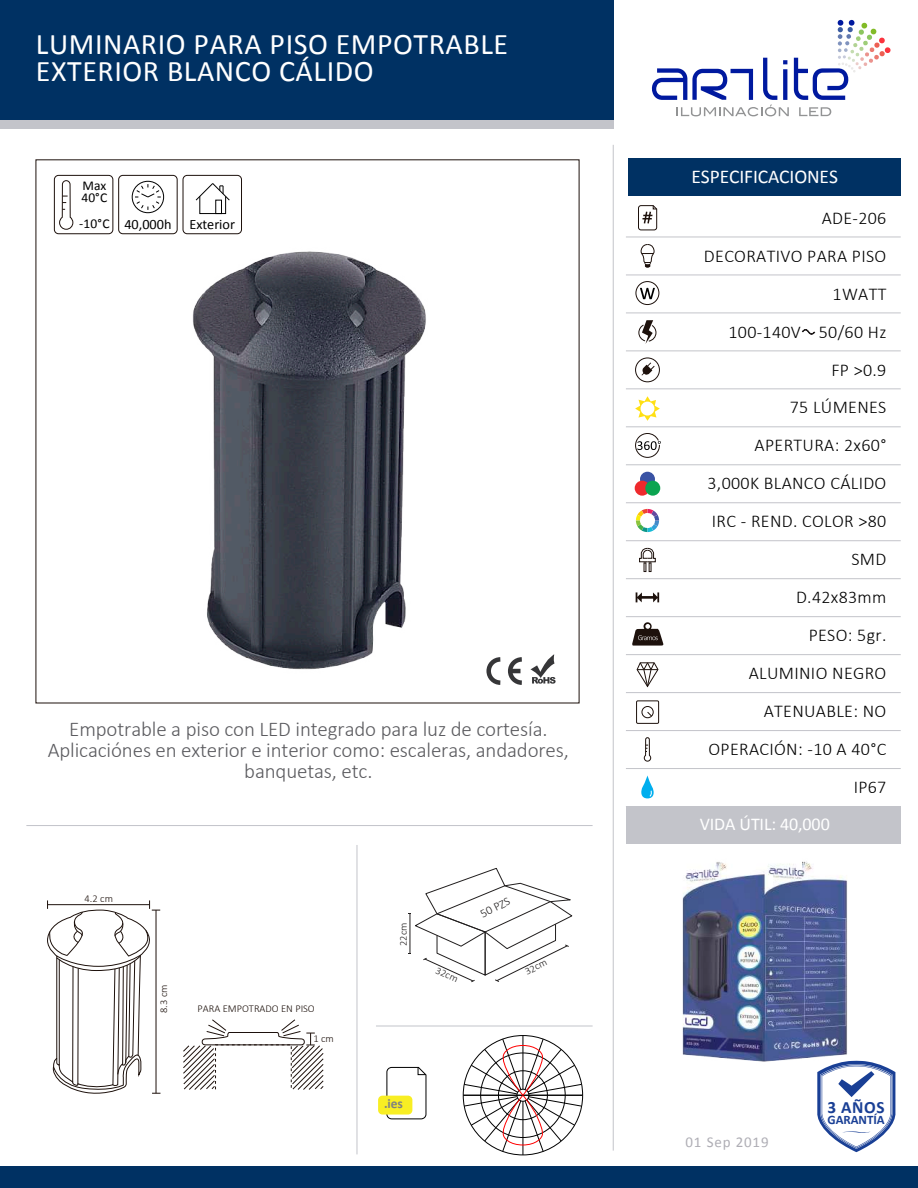
<style>
.page{position:relative;width:918px;height:1188px;background:#fff}
.page>*{position:absolute;margin:0;border:0;box-sizing:border-box;transform-origin:0 0}
.t1{font:30px/27px "Calibri";letter-spacing:.02em;color:#fff}
.t2{font:300 21px/21px "Calibri";letter-spacing:-.005em;color:#5b5b5f;text-align:center}
.t3{font:19.5px "Calibri";letter-spacing:-.005em;color:#fff}
.t4{font:300 18px/38px "Calibri";letter-spacing:.02em;color:#000;text-align:right}
.t5{font:18px "Calibri";letter-spacing:-.005em;color:#fff}
.t6{font:700 17.25px "Calibri";color:#193f95}
.t7{font:15px "Calibri";letter-spacing:.055em;color:#afaeb5}
.t8{font:14.25px "Calibri";color:#000}
.t9{font:13.5px/12px "Calibri";color:#000}
.t10{font:700 13.5px "Calibri";color:#7e8181}
.t11{font:700 12.9px "Calibri";letter-spacing:-.005em;color:#193f95}
.t12{font:300 12px "Calibri";color:#211e1e}
.t13{font:300 10.5px "Calibri";color:#1d110c}
.t14{font:300 10.5px "Calibri";color:#211e1e}
.s1{font-size:13.5px}
</style>
<div class="page">
<div style="left:629px;top:158px;width:272px;height:38px;background:#003163"></div>
<div style="left:0;top:120px;width:613px;height:9px;background:#c3c4ca"></div>
<div style="left:0;top:0;width:613px;height:120px;background:#003163"></div>
<div style="left:0;top:1167px;width:918px;height:21px;background:#003163"></div>
<hr style="left:357px;top:845px;width:1px;height:309px;background:#c3c4ca">
<hr style="left:626px;top:768px;width:275px;height:1px;background:#c3c4ca">
<hr style="left:626px;top:730px;width:275px;height:1px;background:#c3c4ca">
<hr style="left:626px;top:806px;width:275px;height:1px;background:#c3c4ca">
<hr style="left:626px;top:692px;width:275px;height:1px;background:#c3c4ca">
<hr style="left:626px;top:654px;width:275px;height:1px;background:#c3c4ca">
<hr style="left:626px;top:616px;width:275px;height:1px;background:#c3c4ca">
<hr style="left:626px;top:578px;width:275px;height:1px;background:#c3c4ca">
<hr style="left:626px;top:540px;width:275px;height:1px;background:#c3c4ca">
<hr style="left:626px;top:502px;width:275px;height:1px;background:#c3c4ca">
<hr style="left:626px;top:464px;width:275px;height:1px;background:#c3c4ca">
<hr style="left:626px;top:426px;width:275px;height:1px;background:#c3c4ca">
<hr style="left:626px;top:388px;width:275px;height:1px;background:#c3c4ca">
<hr style="left:626px;top:350px;width:275px;height:1px;background:#c3c4ca">
<hr style="left:626px;top:313px;width:275px;height:1px;background:#c3c4ca">
<hr style="left:626px;top:275px;width:275px;height:1px;background:#c3c4ca">
<hr style="left:626px;top:237px;width:275px;height:1px;background:#c3c4ca">
<hr style="left:613px;top:145px;width:1px;height:1006px;background:#c3c4ca">
<hr style="left:26px;top:825px;width:567px;height:1px;background:#c3c4ca">
<hr style="left:376px;top:1026px;width:217px;height:1px;background:#c3c4ca">
<svg style="left:386px;top:1066px;width:41px;height:54px"></svg>
<div style="left:378px;top:1096px;width:34px;height:19px;background:#f8ee23;border-radius:4px"></div>
<svg style="left:652px;top:20px;width:239px;height:96px"></svg>
<div style="left:626px;top:807px;width:275px;height:37px;background:#c3c4ca"></div>
<svg style="left:638px;top:205px;width:19px;height:26px"></svg>
<svg style="left:641px;top:244px;width:13px;height:24px"></svg>
<div style="left:636px;top:281px;width:23px;height:24px;border:1px solid #1d110c;border-radius:50%"></div>
<svg style="left:640px;top:288px;width:15px;height:11px"></svg>
<svg style="left:639px;top:320px;width:17px;height:24px"></svg>
<div style="left:635px;top:358px;width:25px;height:24px;border:1px solid #1d110c;border-radius:50%"></div>
<svg style="left:642px;top:362px;width:13px;height:14px"></svg>
<svg style="left:635px;top:396px;width:25px;height:25px"></svg>
<svg style="left:635px;top:433px;width:26px;height:25px"></svg>
<div style="left:640px;top:472px;width:15px;height:15px;background:#3a53a4;border-radius:50%"></div>
<div style="left:635px;top:481px;width:15px;height:15px;background:#ee2a2d;border-radius:50%"></div>
<div style="left:645px;top:481px;width:15px;height:15px;background:#0ba450;border-radius:50%"></div>
<svg style="left:635px;top:508px;width:25px;height:25px"></svg>
<svg style="left:639px;top:548px;width:17px;height:24px"></svg>
<svg style="left:636px;top:592px;width:23px;height:10px"></svg>
<svg style="left:632px;top:622px;width:32px;height:24px"></svg>
<svg style="left:637px;top:662px;width:21px;height:25px"></svg>
<div style="left:636px;top:701px;width:23px;height:23px;border:1px solid #1d110c"></div>
<div style="left:642px;top:706px;width:11px;height:12px;border:1px solid #1d110c;border-radius:50%"></div>
<svg style="left:647px;top:712px;width:5px;height:5px"></svg>
<svg style="left:644px;top:737px;width:7px;height:25px"></svg>
<svg style="left:641px;top:775px;width:13px;height:23px"></svg>
<svg style="left:486px;top:654px;width:70px;height:31px"></svg>
<div style="left:54px;top:175px;width:59px;height:59px;border:1px solid #1d110c;border-radius:4px"></div>
<svg style="left:59px;top:180px;width:14px;height:50px"></svg>
<div style="left:118px;top:175px;width:60px;height:59px;border:1px solid #1d110c;border-radius:4px"></div>
<div style="left:132px;top:181px;width:32px;height:32px;border:1px solid #000;border-radius:50%"></div>
<svg style="left:135px;top:184px;width:26px;height:26px"></svg>
<div style="left:183px;top:175px;width:59px;height:59px;border:1px solid #1d110c;border-radius:4px"></div>
<div style="left:200px;top:196px;width:26px;height:18px;border:1px solid #000"></div>
<div style="left:216px;top:200px;width:6px;height:14px;border:1px solid #000"></div>
<svg style="left:196px;top:183px;width:34px;height:18px"></svg>
<svg style="left:463px;top:1035px;width:120px;height:121px"></svg>
<img style="left:145px;top:218px;width:281px;height:452px">
<svg style="left:47px;top:900px;width:113px;height:194px"></svg>
<svg style="left:183px;top:1019px;width:141px;height:71px"></svg>
<svg style="left:409px;top:868px;width:164px;height:114px"></svg>
<img style="left:682px;top:861px;width:172px;height:201px">
<svg style="left:802px;top:329px;width:13px;height:6px"></svg>
<svg style="left:816px;top:1061px;width:80px;height:91px"></svg>
<h1 class="t1" style="left:36px;top:31px;width:474px">LUMINARIO PARA PISO EMPOTRABLE<br>EXTERIOR BLANCO CÁLIDO</h1>
<p class="t9" style="left:82px;top:180px;width:27px">Max<br>40°C</p>
<p class="t8" style="left:79px;top:215px;width:94px"><span class="s1">-10°C</span> 40,000h</p>
<p class="t8" style="left:189px;top:215px;width:47px">Exterior</p>
<p class="t2" style="left:48px;top:718px;width:523px">Empotrable a piso con LED integrado para luz de cortesía.<br>Aplicaciónes en exterior e interior como: escaleras, andadores, banquetas, etc.</p>
<p class="t13" style="left:85px;top:892px;width:30px">4.2 cm</p>
<p class="t13" style="left:157px;top:1013px;width:30px;rotate:-90deg">8.3 cm</p>
<p class="t13" style="left:198px;top:1002px;width:119px">PARA EMPOTRADO EN PISO</p>
<p class="t13" style="left:313px;top:1032px;width:22px">1 cm</p>
<p class="t14" style="left:397px;top:946px;width:25px;rotate:-90deg">22cm</p>
<p class="t12" style="left:478px;top:907px;width:33px;rotate:-26deg">50 PZS</p>
<p class="t14" style="left:439px;top:964px;width:25px;rotate:25deg">32cm</p>
<p class="t14" style="left:523px;top:966px;width:25px;rotate:-26deg">32cm</p>
<p class="t10" style="left:384px;top:1095px;width:20px">.ies</p>
<p class="t3" style="left:692px;top:164px;width:148px">ESPECIFICACIONES</p>
<p class="t4" style="left:704px;top:198px;width:184px">ADE-206<br>DECORATIVO PARA PISO<br>1WATT<br>100-140V 50/60 Hz<br>FP &gt;0.9<br>75 LÚMENES<br>APERTURA: 2x60°<br>3,000K BLANCO CÁLIDO<br>IRC - REND. COLOR &gt;80<br>SMD<br>D.42x83mm<br>PESO: 5gr.<br>ALUMINIO NEGRO<br>ATENUABLE: NO<br>OPERACIÓN: -10 A 40°C<br>IP67</p>
<p class="t5" style="left:700px;top:813px;width:132px">VIDA ÚTIL: 40,000</p>
<p class="t7" style="left:686px;top:1133px;width:85px">01 Sep 2019</p>
<p class="t6" style="left:827px;top:1096px;width:59px">3 AÑOS</p>
<p class="t11" style="left:828px;top:1111px;width:59px">GARANTÍA</p>
</div>
